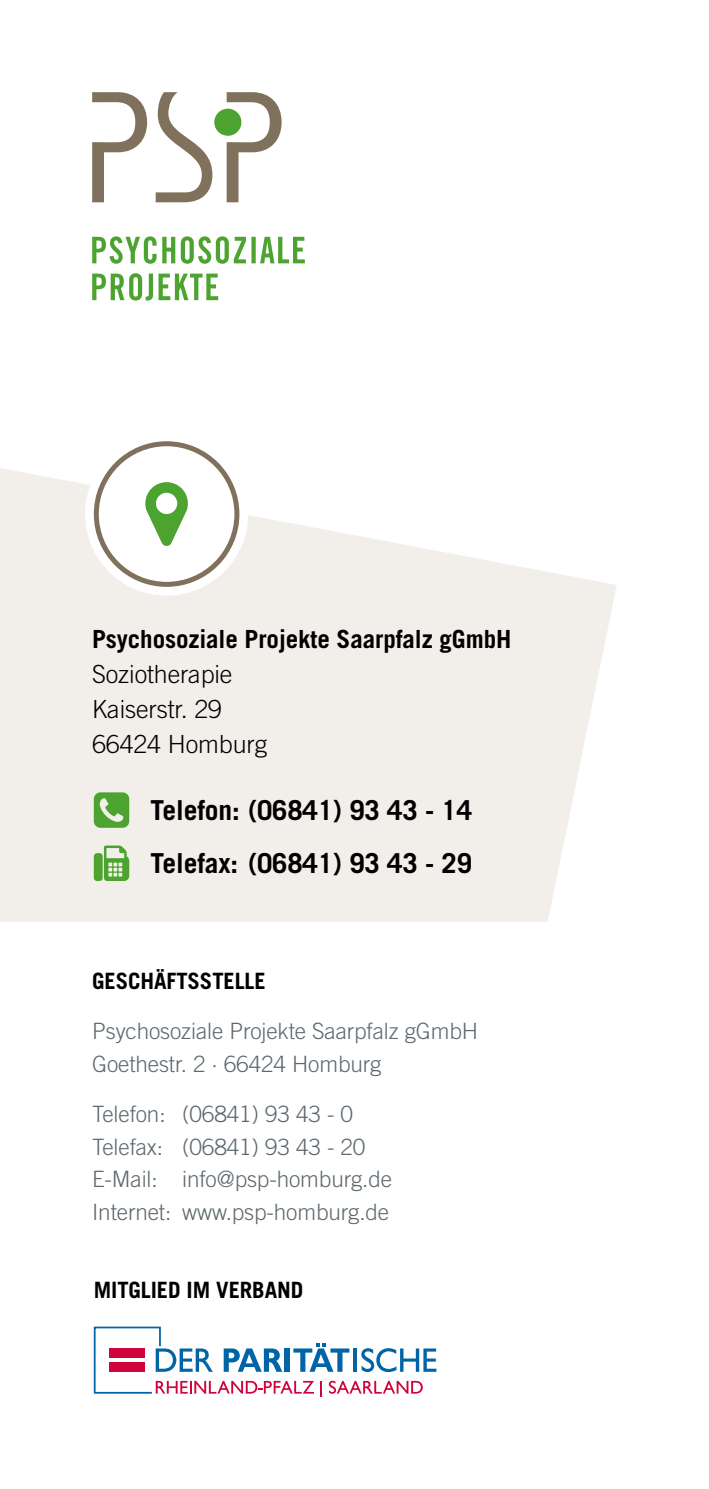
<style>
.page{position:relative;width:709px;height:1489px;background:#fff}
.page>*{position:absolute;margin:0;border:0;box-sizing:border-box;transform-origin:0 0}
.t1{font:700 27.5px "Trade Gothic LT Std";letter-spacing:-.005em;color:#000}
.t2{font:300 25px/35px "Trade Gothic LT Std";letter-spacing:-.005em;color:#000}
.t3{font:700 25px "Trade Gothic LT Std";letter-spacing:-.005em;color:#000}
.t4{font:300 22.5px/32.5px "Trade Gothic LT Std";letter-spacing:-.005em;color:#5d686e}
.t5{font:700 22.5px "Trade Gothic LT Std";letter-spacing:-.005em;color:#000}
</style>
<div class="page">
<svg style="left:227px;top:92px;width:54px;height:110px"></svg>
<svg style="left:92px;top:92px;width:55px;height:110px"></svg>
<div style="left:214px;top:109px;width:27px;height:27px;background:#4da32f;border-radius:50%"></div>
<svg style="left:92px;top:273px;width:126px;height:27px"></svg>
<svg style="left:92px;top:236px;width:213px;height:28px"></svg>
<svg style="left:156px;top:92px;width:56px;height:110px"></svg>
<svg style="left:94px;top:1326px;width:342px;height:70px"></svg>
<svg style="left:0;top:468px;width:617px;height:453px;fill:#f2efea"></svg>
<svg style="left:85px;top:432px;width:163px;height:163px"></svg>
<div style="left:96px;top:444px;width:141px;height:140px;background:#fff;border-radius:50%"></div>
<div style="left:94px;top:441px;width:145px;height:146px;border:5px solid #80715d;border-radius:50%"></div>
<svg style="left:145px;top:482px;width:43px;height:64px"></svg>
<svg style="left:94px;top:792px;width:35px;height:35px"></svg>
<svg style="left:94px;top:845px;width:35px;height:36px"></svg>
<p class="t3" style="left:92px;top:623px;width:420px">Psychosoziale Projekte Saarpfalz gGmbH</p>
<p class="t2" style="left:92px;top:656px;width:176px">Soziotherapie<br>Kaiserstr. 29<br>66424 Homburg</p>
<p class="t1" style="left:150px;top:793px;width:323px">Telefon: (06841) 93 43 - 14</p>
<p class="t1" style="left:150px;top:846px;width:323px">Telefax: (06841) 93 43 - 29</p>
<p class="t5" style="left:92px;top:967px;width:175px">GESCHÄFTSSTELLE</p>
<p class="t4" style="left:92px;top:1014px;width:387px">Psychosoziale Projekte Saarpfalz gGmbH<br>Goethestr. 2 ∙ 66424 Homburg</p>
<p class="t4" style="left:92px;top:1097px;width:301px">Telefon: (06841) 93 43 - 0<br>Telefax: (06841) 93 43 - 20<br>E-Mail: info@psp-homburg.de<br>Internet: www.psp-homburg.de</p>
<p class="t5" style="left:94px;top:1276px;width:211px">MITGLIED IM VERBAND</p>
</div>
